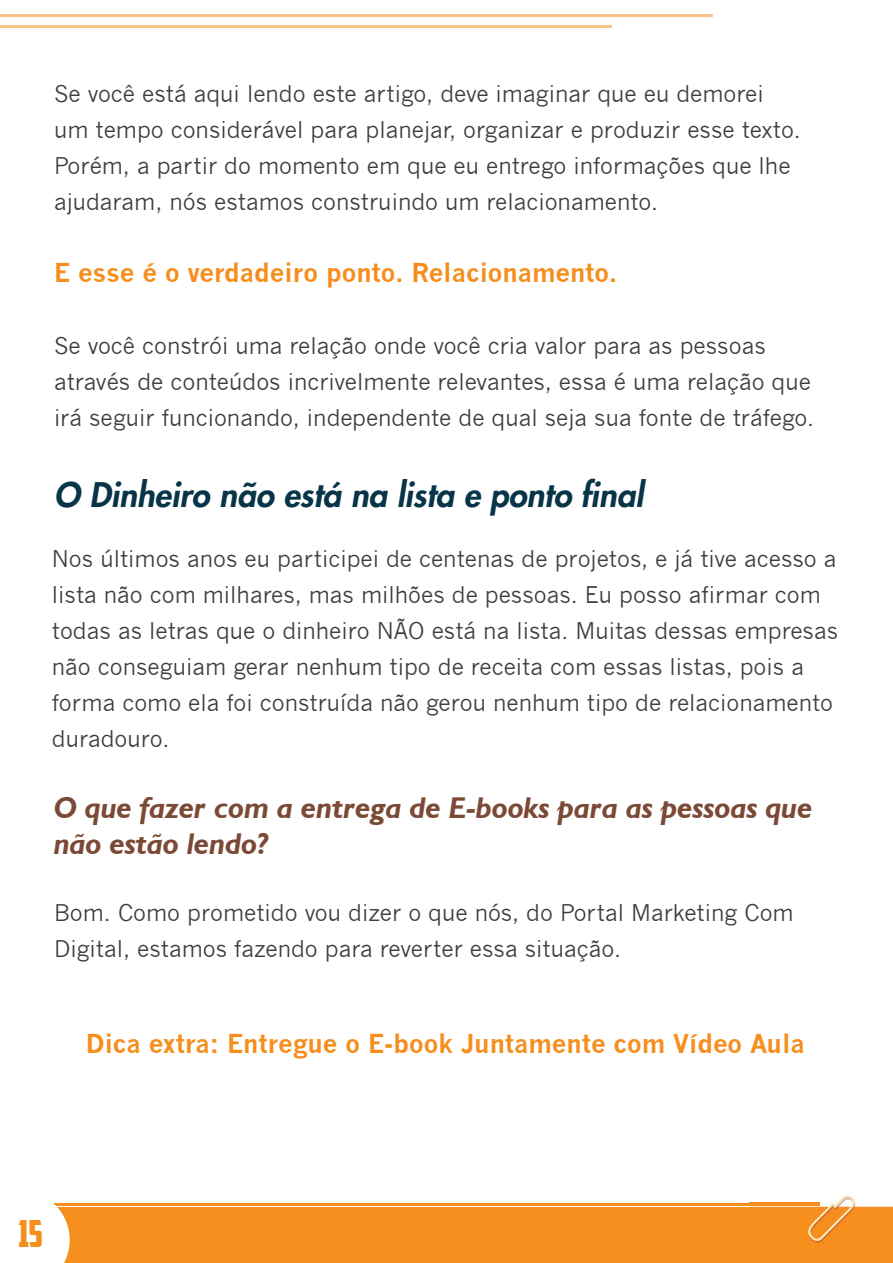
<style>
.page{position:relative;width:893px;height:1263px;background:#fff}
.page>*{position:absolute;margin:0;border:0;box-sizing:border-box;transform-origin:0 0}
.t1{font:37.5px "American Captain";color:#f68e1e}
.t2{font:italic 800 33px "Futura LT";color:#073446}
.t3{font:italic 700 30px/36px "Humanist 521 BT";color:#7b4a36}
.t4{font:700 25.5px "News Gothic";color:#f68e1e}
.t5{font:22.5px/36px "News Gothic";color:#423d3a}
</style>
<div class="page">
<hr style="left:0;top:1203px;width:819px;height:2px;background:#f68e1e">
<img style="left:750px;top:1196px;width:143px;height:67px">
<img style="left:750px;top:1203px;width:69px;height:2px">
<div style="left:0;top:1208px;width:769px;height:55px;background:#f68e1e"></div>
<div style="left:0;top:1203px;width:70px;height:60px;background:#fff"></div>
<hr style="left:0;top:14px;width:712px;height:3px;background:#fcc287">
<hr style="left:0;top:26px;width:611px;height:2px;background:#fcc287">
<p class="t5" style="left:54px;top:76px;width:748px">Se você está aqui lendo este artigo, deve imaginar que eu demorei um tempo considerável para planejar, organizar e produzir esse texto.<br>Porém, a partir do momento em que eu entrego informações que lhe ajudaram, nós estamos construindo um relacionamento.</p>
<p class="t4" style="left:54px;top:257px;width:565px">E esse é o verdadeiro ponto. Relacionamento.</p>
<p class="t5" style="left:54px;top:328px;width:762px">Se você constrói uma relação onde você cria valor para as pessoas através de conteúdos incrivelmente relevantes, essa é uma relação que irá seguir funcionando, independente de qual seja sua fonte de tráfego.</p>
<h2 class="t2" style="left:54px;top:474px;width:591px">O Dinheiro não está na lista e ponto final</h2>
<p class="t5" style="left:52px;top:540px;width:788px">Nos últimos anos eu participei de centenas de projetos, e já tive acesso a lista não com milhares, mas milhões de pessoas. Eu posso afirmar com todas as letras que o dinheiro NÃO está na lista. Muitas dessas empresas não conseguiam gerar nenhum tipo de receita com essas listas, pois a forma como ela foi construída não gerou nenhum tipo de relacionamento duradouro.</p>
<h3 class="t3" style="left:54px;top:789px;width:760px">O que fazer com a entrega de E-books para as pessoas que não estão lendo?</h3>
<p class="t5" style="left:54px;top:895px;width:741px">Bom. Como prometido vou dizer o que nós, do Portal Marketing Com<br>Digital, estamos fazendo para reverter essa situação.</p>
<p class="t4" style="left:86px;top:1028px;width:721px">Dica extra: Entregue o E-book Juntamente com Vídeo Aula</p>
<h1 class="t1" style="left:18px;top:1211px;width:27px">15</h1>
</div>
